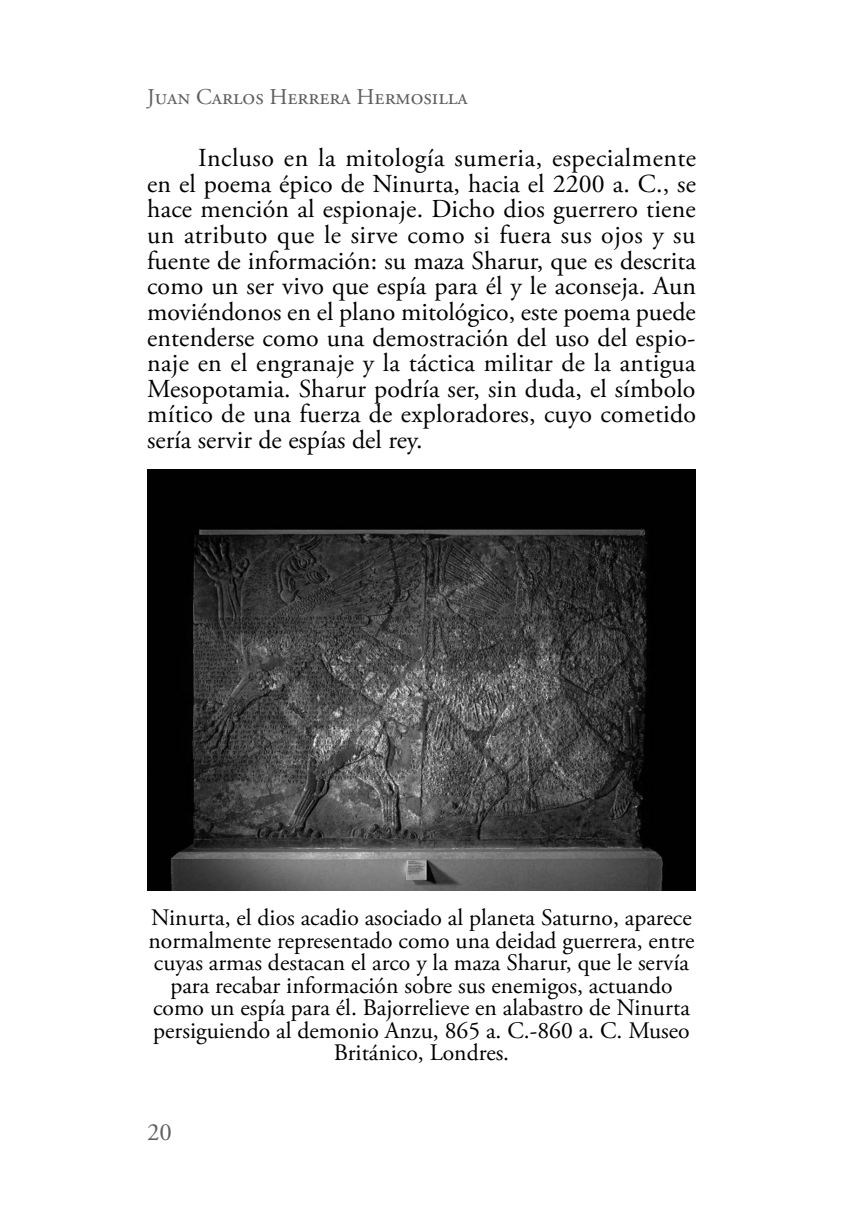
<style>
.page{position:relative;width:843px;height:1226px;background:#fff}
.page>*{position:absolute;margin:0;border:0;box-sizing:border-box;transform-origin:0 0}
.t1{font:25.88px/25.7px "Adobe Garamond Pro";letter-spacing:.005em;color:#000;text-align:justify}
.t2{font:24.75px "Adobe Garamond Pro";color:#5f5f5f}
.t3{font:23.62px/22.5px "Adobe Garamond Pro";color:#000;text-align:center}
.t4{font:22.5px "Adobe Garamond Pro";color:#5f5f5f}
</style>
<div class="page">
<img style="left:147px;top:469px;width:549px;height:421px">
<p class="t4" style="left:147px;top:83px;width:322px">Juan Carlos Herrera Hermosilla</p>
<p class="t1" style="left:147px;top:146px;width:550px;text-indent:51px">Incluso en la mitología sumeria, especialmente en el poema épico de Ninurta, hacia el 2200 a. C., se hace mención al espionaje. Dicho dios guerrero tiene un atributo que le sirve como si fuera sus ojos y su fuente de información: su maza Sharur, que es descrita como un ser vivo que espía para él y le aconseja. Aun moviéndonos en el plano mitológico, este poema puede entenderse como una demostración del uso del espio&shy;naje en el engranaje y la táctica militar de la antigua Mesopotamia. Sharur podría ser, sin duda, el símbolo mítico de una fuerza de exploradores, cuyo cometido sería servir de espías del rey.</p>
<p class="t3" style="left:148px;top:907px;width:547px">Ninurta, el dios acadio asociado al planeta Saturno, aparece normalmente representado como una deidad guerrera, entre cuyas armas destacan el arco y la maza Sharur, que le servía para recabar información sobre sus enemigos, actuando como un espía para él. Bajorrelieve en alabastro de Ninurta persiguiendo al demonio Anzu, 865 a. C.-860 a. C. Museo Británico, Londres.</p>
<p class="t2" style="left:147px;top:1117px;width:26px">20</p>
</div>
